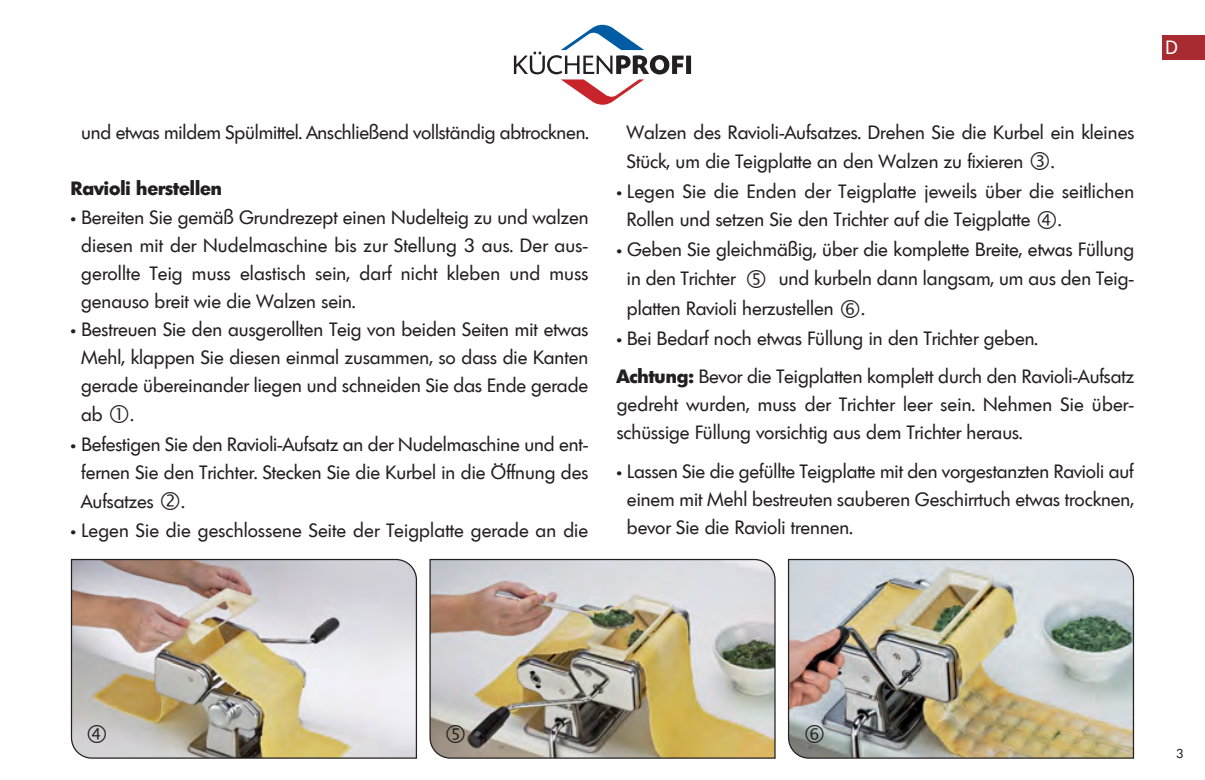
<style>
.page{position:relative;width:1205px;height:780px;background:#fff}
.page>*{position:absolute;margin:0;border:0;box-sizing:border-box;transform-origin:0 0}
.t1{font:18.75px/28px "Limerick";color:#231f20}
.t2{font:800 18.75px "Limerick";color:#231f20}
.t3{font:18.75px "Limerick";color:#fff}
.t4{font:12.5px "Limerick";color:#231f20}
.s1{font-weight:800}
</style>
<div class="page">
<svg style="left:514px;top:25px;width:177px;height:80px"></svg>
<img style="left:71px;top:559px;width:346px;height:199px">
<img style="left:788px;top:559px;width:346px;height:199px">
<img style="left:429px;top:559px;width:346px;height:199px">
<div style="left:1162px;top:35px;width:43px;height:24px;background:#a72b30"></div>
<svg style="left:88px;top:724px;width:18px;height:18px"></svg>
<svg style="left:446px;top:724px;width:18px;height:18px"></svg>
<svg style="left:805px;top:724px;width:18px;height:18px"></svg>
<p class="t1" style="left:81px;top:118px;width:509px">und etwas mildem spülmittel. anschließend vollständig abtrocknen.</p>
<p class="t2" style="left:71px;top:176px;width:153px">Ravioli herstellen</p>
<p class="t1" style="left:81px;top:203px;width:509px;text-align:justify;text-indent:-10px"><span class="s1">•</span> Bereiten sie gemäß grundrezept einen nudelteig zu und walzen diesen mit der nudelmaschine bis zur stellung 3 aus. der aus - gerollte teig muss elastisch sein, darf nicht kleben und muss genauso breit wie die walzen sein.</p>
<p class="t1" style="left:81px;top:315px;width:509px;text-align:justify;text-indent:-10px"><span class="s1">•</span> Bestreuen sie den ausgerollten teig von beiden seiten mit etwas Mehl, klappen sie diesen einmal zusammen, so dass die Kanten gerade übereinander liegen und schneiden sie das ende gerade ab</p>
<p class="t1" style="left:131px;top:400px;width:5px">.</p>
<p class="t1" style="left:81px;top:429px;width:509px;text-align:justify;text-indent:-10px"><span class="s1">•</span> Befestigen sie den ravioli-aufsatz an der nudelmaschine und ent&shy;fernen sie den trichter. stecken sie die Kurbel in die Öffnung des aufsatzes</p>
<p class="t1" style="left:181px;top:486px;width:5px">.</p>
<p class="t1" style="left:71px;top:516px;width:519px"><span class="s1">•</span> legen sie die geschlossene seite der teigplatte gerade an die</p>
<p class="t1" style="left:627px;top:118px;width:509px;line-height:28.8px">walzen des ravioli-aufsatzes. drehen sie die Kurbel ein kleines stück, um die teigplatte an den walzen zu fixieren</p>
<p class="t1" style="left:1051px;top:147px;width:5px">.</p>
<p class="t1" style="left:627px;top:176px;width:509px;line-height:29px;text-indent:-10px"><span class="s1">•</span> legen sie die enden der teigplatte jeweils über die seitlichen rollen und setzen sie den trichter auf die teigplatte</p>
<p class="t1" style="left:1058px;top:205px;width:5px">.</p>
<p class="t1" style="left:627px;top:235px;width:509px;line-height:28.8px;text-indent:-10px"><span class="s1">•</span> geben sie gleichmäßig, über die komplette Breite, etwas füllung in den trichter</p>
<p class="t1" style="left:627px;top:263px;width:509px;line-height:30px;text-indent:152px">und kurbeln dann langsam, um aus den teig&shy;platten ravioli herzustellen</p>
<p class="t1" style="left:861px;top:294px;width:5px">.</p>
<p class="t1" style="left:617px;top:319px;width:519px;line-height:38.5px"><span class="s1">•</span> Bei Bedarf noch etwas füllung in den trichter geben.<br><span class="s1">achtung:</span> Bevor die teigplatten komplett durch den ravioli-aufsatz</p>
<p class="t1" style="left:617px;top:390px;width:519px">gedreht wurden, muss der trichter leer sein. nehmen sie über - schüssige füllung vorsichtig aus dem trichter heraus.</p>
<p class="t1" style="left:627px;top:457px;width:508px;text-align:justify;text-indent:-10px"><span class="s1">•</span> lassen sie die gefüllte teigplatte mit den vorgestanzten ravioli auf einem mit Mehl bestreuten sauberen geschirrtuch etwas trocknen, bevor sie die ravioli trennen.</p>
<p class="t3" style="left:1165px;top:35px;width:14px">d</p>
<p class="t4" style="left:1176px;top:745px;width:9px">3</p>
</div>
